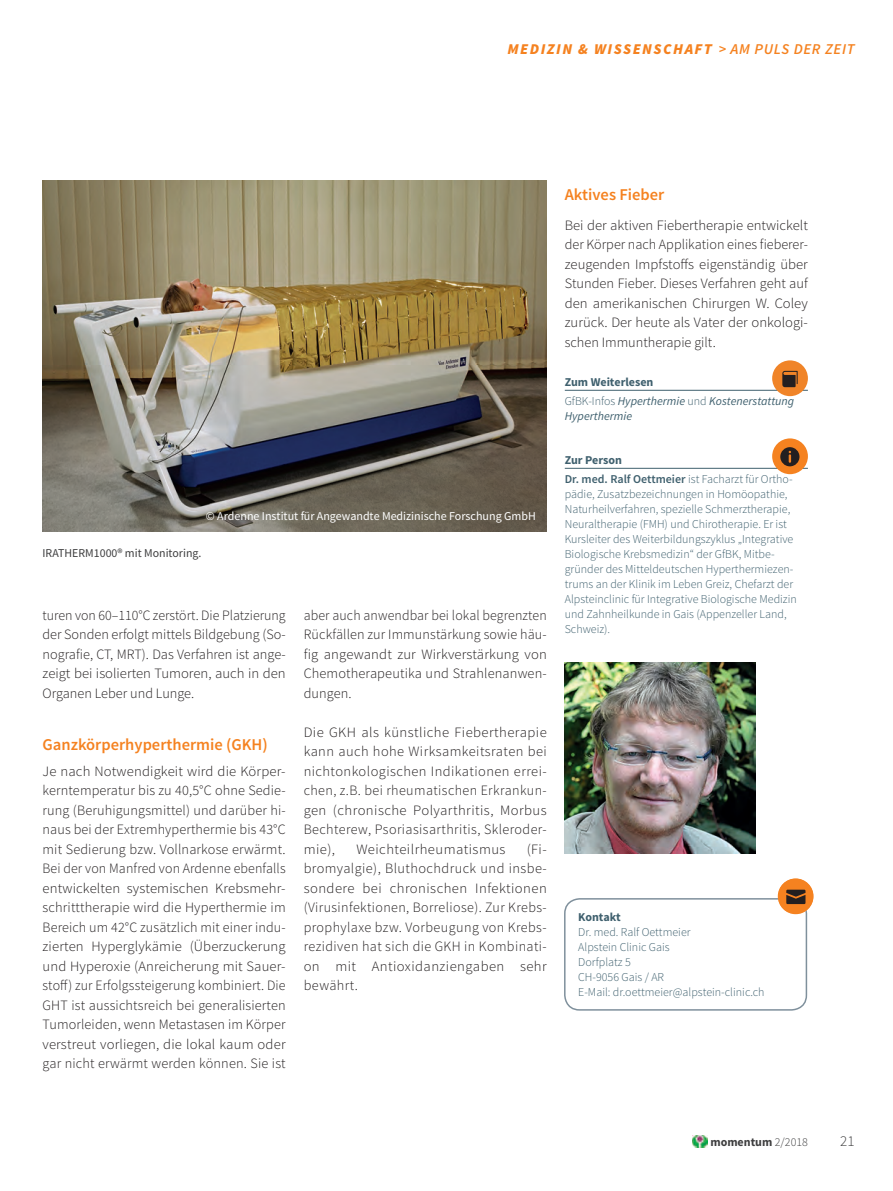
<style>
.page{position:relative;width:893px;height:1191px;background:#fff}
.page>*{position:absolute;margin:0;border:0;box-sizing:border-box;transform-origin:0 0}
.t1{font:600 16.5px "Source Sans Pro";color:#f58220}
.t2{font:italic 900 15px "Source Sans Pro";letter-spacing:.1em;color:#f58220}
.t3{font:italic 600 15px "Source Sans Pro";color:#f58220}
.t4{font:300 15px "Source Sans Pro";color:#3e3e3f}
.t5{font:300 14.25px/19.5px "Source Sans Pro";letter-spacing:.01em;color:#231f20;text-align:justify}
.t6{font:300 14.25px "Source Sans Pro";letter-spacing:.03em;color:#231f20}
.t7{font:300 12px/15px "Source Sans Pro";color:#3f606e}
.t8{font:italic 12px/19.2px "Source Sans Pro";color:#3f606e}
.t9{font:12px "Source Sans Pro";color:#fff}
.t10{font:600 12px/19.2px "Source Sans Pro";color:#3f606e}
.t11{font:12px "Source Sans Pro Regular 2";color:#3e3e3f}
.t12{font:700 12px "Source Sans Pro";color:#3e3e3f}
.t13{font:700 12px "Source Sans Pro";letter-spacing:-.005em;color:#3f606e}
.s1{font-weight:600}
.s2{font-weight:700;font-style:normal}
.s3{font-weight:300;font-style:normal}
.s4{font-weight:700}
.s5{font-weight:300}
</style>
<div class="page">
<img style="left:693px;top:1135px;width:15px;height:12px">
<hr style="left:565px;top:390px;width:243px;height:1px;background:#3f606e">
<hr style="left:565px;top:468px;width:243px;height:1px;background:#3f606e">
<div style="left:772px;top:360px;width:36px;height:36px;background:#f08428;border-radius:50%"></div>
<svg style="left:782px;top:371px;width:16px;height:16px"></svg>
<div style="left:772px;top:438px;width:36px;height:36px;background:#f58220;border-radius:50%"></div>
<svg style="left:780px;top:447px;width:19px;height:19px"></svg>
<img style="left:565px;top:662px;width:191px;height:192px">
<div style="left:564px;top:898px;width:243px;height:112px;border:2px solid #7f909c;border-radius:15px"></div>
<div style="left:778px;top:878px;width:36px;height:36px;background:#f58220;border-radius:50%"></div>
<svg style="left:786px;top:889px;width:19px;height:15px"></svg>
<img style="left:43px;top:181px;width:504px;height:350px">
<p class="t2" style="left:507px;top:39px;width:266px">MEDIZIN &amp; WISSENSCHAFT <span class="s1">&gt; AM PULS</span></p>
<p class="t3" style="left:794px;top:40px;width:10px">DER</p>
<p class="t3" style="left:825px;top:40px;width:17px">ZEIT</p>
<p class="t9" style="left:206px;top:508px;width:331px">© Ardenne Institut für Angewandte Medizinische Forschung GmbH</p>
<p class="t11" style="left:43px;top:546px;width:160px">IRATHERM1000® mit Monitoring.</p>
<p class="t5" style="left:43px;top:605px;width:245px">turen von 60–110°C zerstört. Die Platzierung der Sonden erfolgt mittels Bildgebung (So&shy;nografie, CT, MRT). Das Verfahren ist ange&shy;zeigt bei isolierten Tumoren, auch in den Organen Leber und Lunge.</p>
<p class="t1" style="left:43px;top:733px;width:227px">Ganzkörperhyperthermie (GKH)</p>
<p class="t5" style="left:43px;top:761px;width:245px">Je nach Notwendigkeit wird die Körper&shy;kerntemperatur bis zu 40,5°C ohne Sedie&shy;rung (Beruhigungsmittel) und darüber hi&shy;naus bei der Extremhyperthermie bis 43°C mit Sedierung bzw. Vollnarkose erwärmt.<br>Bei der von Manfred von Ardenne ebenfalls entwickelten systemischen Krebsmehr&shy;schritttherapie wird die Hyperthermie im Bereich um 42°C zusätzlich mit einer indu&shy;zierten Hyperglykämie (Überzuckerung und Hyperoxie (Anreicherung mit Sauer&shy;stoff) zur Erfolgssteigerung kombiniert. Die GHT ist aussichtsreich bei generalisierten Tumorleiden, wenn Metastasen im Körper verstreut vorliegen, die lokal kaum oder gar nicht erwärmt werden können. Sie ist</p>
<p class="t5" style="left:304px;top:605px;width:245px">aber auch anwendbar bei lokal begrenzten Rückfällen zur Immunstärkung sowie häu&shy;fig angewandt zur Wirkverstärkung von Chemotherapeutika und Strahlenanwen&shy;dungen.</p>
<p class="t5" style="left:304px;top:722px;width:245px">Die GKH als künstliche Fiebertherapie kann auch hohe Wirksamkeitsraten bei nichtonkologischen Indikationen errei&shy;chen, z.B. bei rheumatischen Erkrankun&shy;gen (chronische Polyarthritis, Morbus Bechterew, Psoriasisarthritis, Skleroder&shy;mie),</p>
<p class="t5" style="left:304px;top:839px;width:245px;text-indent:223px">(Fi&shy;bromyalgie), Bluthochdruck und insbe&shy;sondere bei chronischen Infektionen (Virusinfektionen, Borreliose). Zur Krebs&shy;prophylaxe bzw. Vorbeugung von Krebs&shy;rezidiven hat sich die GKH in Kombinati&shy;on mit Antioxidanziengaben sehr bewährt.</p>
<p class="t6" style="left:356px;top:840px;width:151px">Weichteilrheumatismus</p>
<p class="t1" style="left:565px;top:184px;width:101px">Aktives Fieber</p>
<p class="t5" style="left:565px;top:215px;width:245px">Bei der aktiven Fiebertherapie entwickelt der Körper nach Applikation eines fieberer&shy;zeugenden Impfstoffs eigenständig über Stunden Fieber. Dieses Verfahren geht auf den amerikanischen Chirurgen W. Coley zurück. Der heute als Vater der onkologi&shy;schen Immuntherapie gilt.</p>
<p class="t8" style="left:565px;top:372px;width:231px"><span class="s2">Zum Weiterlesen<br></span><span class="s3">GfBK-Infos</span> Hyperthermie <span class="s3">und</span> Kostenerstattung</p>
<p class="t8" style="left:565px;top:406px;width:69px">Hyperthermie</p>
<p class="t10" style="left:565px;top:450px;width:229px"><span class="s4">Zur Person<br></span>Dr. med. Ralf Oettmeier <span class="s5">ist Facharzt für Ortho-</span></p>
<p class="t7" style="left:565px;top:486px;width:234px">pädie, Zusatzbezeichnungen in Homöopathie, Naturheilverfahren, spezielle Schmerztherapie, Neuraltherapie (FMH) und Chirotherapie. Er ist Kursleiter des Weiterbildungszyklus „Integrative Biologische Krebsmedizin“ der GfBK, Mitbe&shy;gründer des Mitteldeutschen Hyperthermiezen&shy;trums an der Klinik im Leben Greiz, Chefarzt der Alpsteinclinic für Integrative Biologische Medizin und Zahnheilkunde in Gais (Appenzeller Land, Schweiz).</p>
<p class="t13" style="left:578px;top:909px;width:44px">Kontakt</p>
<p class="t7" style="left:578px;top:925px;width:188px">Dr. med. Ralf Oettmeier<br>Alpstein Clinic Gais<br>Dorfplatz 5<br>CH-9056 Gais / AR<br>E-Mail: dr.oettmeier@alpstein-clinic.ch</p>
<p class="t12" style="left:710px;top:1134px;width:99px">momentum <span class="s5">2/2018</span></p>
<p class="t4" style="left:840px;top:1132px;width:16px">21</p>
</div>
